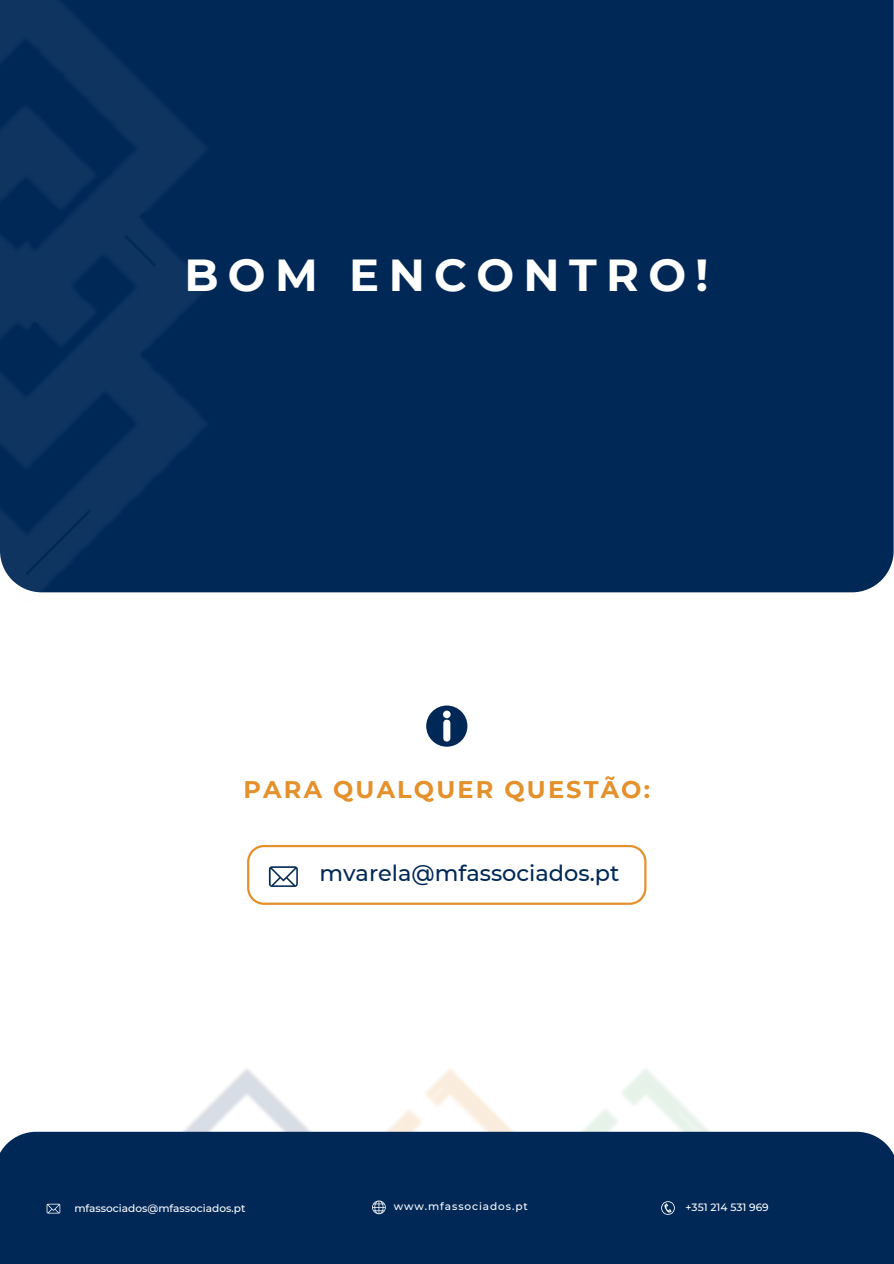
<style>
.page{position:relative;width:894px;height:1264px;background:#fff}
.page>*{position:absolute;margin:0;border:0;box-sizing:border-box;transform-origin:0 0}
.t1{font:700 44.7px "Montserrat";letter-spacing:.21em;color:#fff}
.t2{font:700 24px "Montserrat";letter-spacing:.09em;color:#e4902b}
.t3{font:500 22.35px "Montserrat";color:#002857}
.t4{font:500 10.5px "Montserrat";color:#fff}
.t5{font:500 10.5px "Montserrat";letter-spacing:.085em;color:#fff}
</style>
<div class="page">
<div style="left:0;top:1131px;width:893px;height:132px;background:#002857"></div>
<svg style="left:47px;top:1203px;width:13px;height:10px"></svg>
<svg style="left:661px;top:1201px;width:13px;height:13px"></svg>
<svg style="left:372px;top:1200px;width:13px;height:13px"></svg>
<svg style="left:426px;top:705px;width:41px;height:41px"></svg>
<svg style="left:247px;top:845px;width:399px;height:59px"></svg>
<div style="left:229px;top:0;width:664px;height:592px;background:#002857"></div>
<img style="left:0;top:0;width:229px;height:593px">
<p class="t1" style="left:184px;top:248px;width:525px">BOM ENCONTRO!</p>
<p class="t2" style="left:243px;top:775px;width:408px">PARA QUALQUER QUESTÃO:</p>
<h1 class="t3" style="left:319px;top:859px;width:301px">mvarela@mfassociados.pt</h1>
<p class="t4" style="left:74px;top:1201px;width:172px">mfassociados@mfassociados.pt</p>
<h2 class="t5" style="left:393px;top:1199px;width:136px">www.mfassociados.pt</h2>
<p class="t4" style="left:685px;top:1201px;width:85px">+351 214 531 969</p>
</div>
